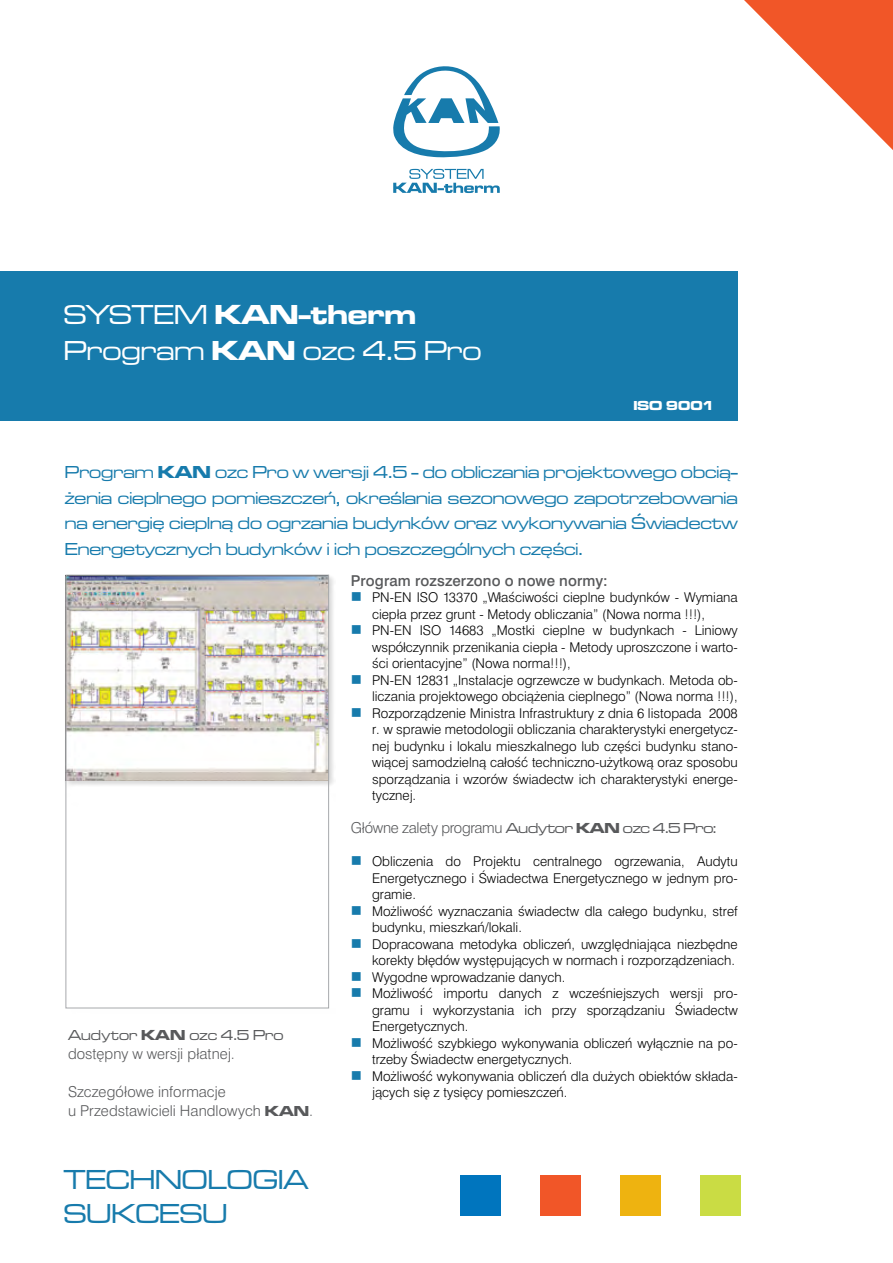
<style>
.page{position:relative;width:893px;height:1263px;background:#fff}
.page>*{position:absolute;margin:0;border:0;box-sizing:border-box;transform-origin:0 0}
.t1{font:28.5px "Microgramma D Med Ext";color:#fff}
.t2{font:28.5px/34.2px "Microgramma D Med Ext";color:#177bac}
.t3{font:28.5px "Microgramma D Bol Ext";color:#fff}
.t4{font:18px/25.5px "Microgramma D Med Ext";color:#177bac;text-align:justify}
.t5{font:15px/19.2px "Swiss 721 Lt AT";color:#58595b}
.t6{font:15px "Swiss 721 Lt AT";letter-spacing:-.02em;color:#58595b}
.t7{font:15px "Swiss 721 Md AT";letter-spacing:.01em;color:#58595b}
.t8{font:15px "Microgramma D Med Ext";letter-spacing:.01em;color:#58595b}
.t9{font:13.5px/16.5px "Swiss 721 Lt AT";color:#000}
.t10{font:13.5px "Microgramma D Bol Ext";color:#fff}
.s1{font-family:"Microgramma D Med Ext"}
.s2{font-family:"Microgramma D Bol Ext"}
</style>
<div class="page">
<svg style="left:393px;top:66px;width:107px;height:127px"></svg>
<div style="left:0;top:271px;width:737px;height:150px;background:#177bac"></div>
<svg style="left:744px;top:0;width:149px;height:150px"></svg>
<div style="left:460px;top:1175px;width:40px;height:40px;background:#0075be"></div>
<div style="left:540px;top:1175px;width:40px;height:40px;background:#f15628"></div>
<div style="left:621px;top:1175px;width:40px;height:40px;background:#eeb310"></div>
<div style="left:701px;top:1175px;width:40px;height:40px;background:#cadc44"></div>
<img style="left:68px;top:577px;width:259px;height:204px">
<div style="left:66px;top:575px;width:263px;height:433px;border:1px solid #a7a9ac"></div>
<h1 class="t3" style="left:64px;top:295px;width:354px"><span class="s1">SYSTEM</span> KAN-therm</h1>
<h1 class="t1" style="left:64px;top:332px;width:419px">Program <span class="s2">KAN</span> ozc 4.5 Pro</h1>
<p class="t10" style="left:633px;top:396px;width:82px">ISO 9001</p>
<p class="t4" style="left:65px;top:459px;width:674px">Program <span class="s2">KAN</span> ozc Pro w wersji 4.5 - do obliczania projektowego obcią&shy;żenia cieplnego pomieszczeń, określania sezonowego zapotrzebowania na energię cieplną do ogrzania budynków oraz wykonywania Świadectw Energetycznych budynków i ich poszczególnych części.</p>
<p class="t7" style="left:351px;top:571px;width:258px">Program rozszerzono o nowe normy:</p>
<p class="t9" style="left:372px;top:589px;width:367px">PN-EN ISO 13370 „Właściwości cieplne budynków - Wymiana ciepła przez grunt - Metody obliczania” (Nowa norma !!!), PN-EN ISO 14683 „Mostki cieplne w budynkach - Liniowy współczynnik przenikania ciepła - Metody uproszczone i warto&shy;ści orientacyjne” (Nowa norma!!!),<br>PN-EN 12831 „Instalacje ogrzewcze w budynkach. Metoda ob&shy;liczania projektowego obciążenia cieplnego” (Nowa norma !!!), Rozporządzenie Ministra Infrastruktury z dnia 6 listopada 2008 r. w sprawie metodologii obliczania charakterystyki energetycz&shy;nej budynku i lokalu mieszkalnego lub części budynku stano&shy;wiącej samodzielną całość techniczno-użytkową oraz sposobu sporządzania i wzorów świadectw ich charakterystyki energe&shy;tycznej.</p>
<p class="t6" style="left:351px;top:819px;width:367px">Główne zalety programu <span class="s1">Audytor</span> <span class="s2">KAN</span> <span class="s1">ozc 4.5 Pro:</span></p>
<p class="t9" style="left:372px;top:853px;width:367px">Obliczenia do Projektu centralnego ogrzewania, Audytu Energetycznego i Świadectwa Energetycznego w jednym pro&shy;gramie.<br>Możliwość wyznaczania świadectw dla całego budynku, stref budynku, mieszkań/lokali.<br>Dopracowana metodyka obliczeń, uwzględniająca niezbędne korekty błędów występujących w normach i rozporządzeniach.<br>Wygodne wprowadzanie danych.<br>Możliwość importu danych z wcześniejszych wersji pro&shy;gramu i wykorzystania ich przy sporządzaniu Świadectw Energetycznych.<br>Możliwość szybkiego wykonywania obliczeń wyłącznie na po&shy;trzeby Świadectw energetycznych.<br>Możliwość wykonywania obliczeń dla dużych obiektów składa&shy;jących się z tysięcy pomieszczeń.</p>
<p class="t8" style="left:68px;top:1025px;width:217px">Audytor <span class="s2">KAN</span> ozc 4.5 Pro</p>
<p class="t5" style="left:68px;top:1044px;width:168px">dostępny w wersji płatnej.</p>
<p class="t5" style="left:68px;top:1082px;width:247px">Szczegółowe informacje<br>u Przedstawicieli Handlowych <span class="s2">KAN</span>.</p>
<h1 class="t2" style="left:64px;top:1161px;width:246px">TECHNOLOGIA<br>SUKCESU</h1>
</div>
